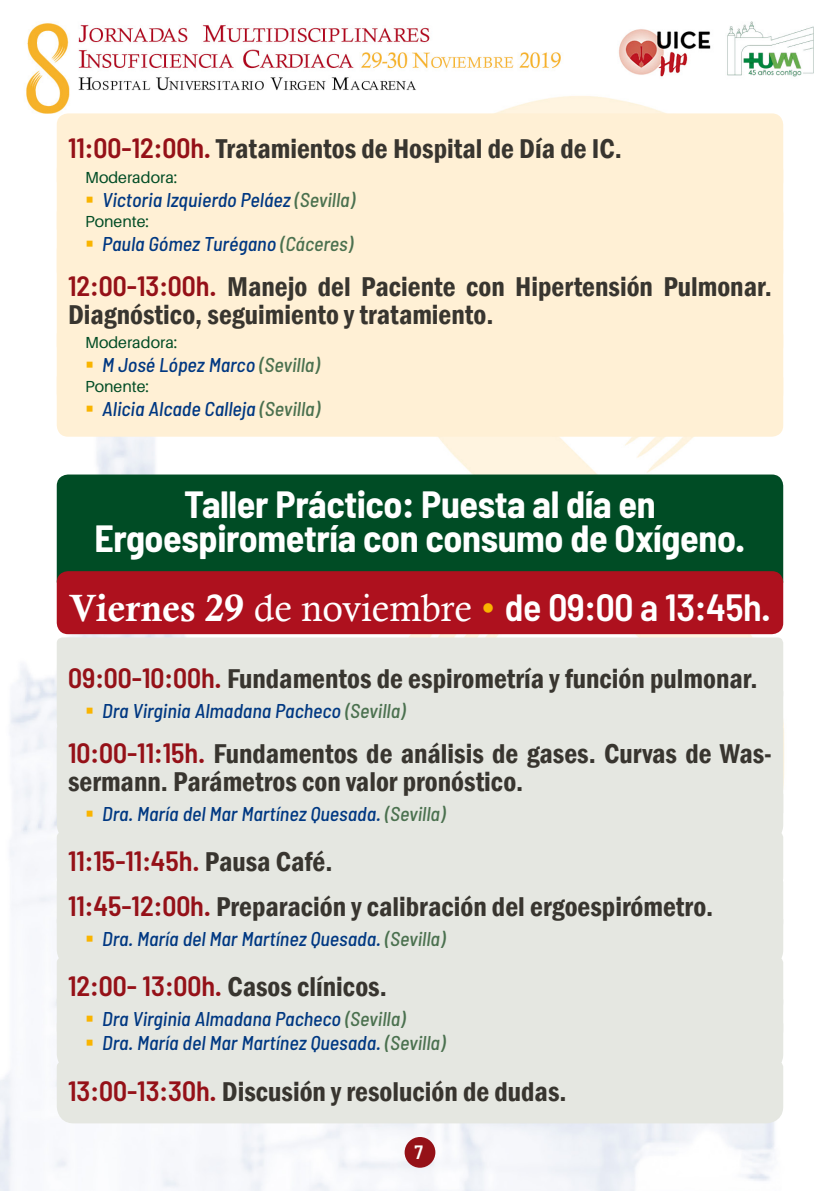
<style>
.page{position:relative;width:840px;height:1191px;background:#fff}
.page>*{position:absolute;margin:0;border:0;box-sizing:border-box;transform-origin:0 0}
.t1{font:700 semi-condensed 38px/34px "Barlow";letter-spacing:-.01em;color:#fff;text-align:center}
.t2{font:600 semi-condensed 38px "Barlow";letter-spacing:-.01em;color:#fff}
.t3{font:600 condensed 28px/28px "Franklin Gothic";color:#38352f}
.t4{font:600 semi-condensed 28px "Barlow";color:#951118}
.t5{font:italic 500 semi-condensed 20px/24px "Barlow";color:#003882}
.t6{font:600 semi-condensed 19.4px "Barlow";color:#fff}
.t7{font:16px "Aileron";color:#004c25}
.s1{font-family:"Barlow";font-stretch:semi-condensed;color:#951118}
.s2{color:#4b714f}
.s3{font-family:"Calis MT Bol";font-weight:400;font-stretch:normal}
.s4{font-family:"Calisto";font-weight:400;font-stretch:normal}
.s5{font-family:"Calisto";font-weight:400;font-stretch:normal;color:#f9b400}
.s6{font-family:"Franklin Gothic";font-stretch:condensed;color:#38352f}
</style>
<div class="page">
<img style="left:0;top:21px;width:814px;height:1170px">
<div style="left:404px;top:1137px;width:31px;height:30px;background:#951118;border-radius:50%"></div>
<div style="left:57px;top:113px;width:725px;height:79px;background:#fff0d5;border-radius:11px"></div>
<div style="left:57px;top:159px;width:725px;height:81px;background:#fff0d5;border-radius:11px"></div>
<div style="left:57px;top:202px;width:725px;height:81px;background:#fff0d5;border-radius:11px"></div>
<div style="left:57px;top:239px;width:725px;height:118px;background:#fff0d5;border-radius:11px"></div>
<div style="left:57px;top:324px;width:725px;height:81px;background:#fff0d5;border-radius:11px"></div>
<div style="left:57px;top:367px;width:725px;height:70px;background:#fff0d5;border-radius:11px"></div>
<div style="left:57px;top:474px;width:725px;height:105px;background:#004c25"></div>
<div style="left:57px;top:571px;width:725px;height:63px;background:#ae111e;border-radius:11px"></div>
<div style="left:57px;top:637px;width:725px;height:49px;background:#e5e7e1"></div>
<div style="left:57px;top:739px;width:725px;height:50px;background:#e5e7e1"></div>
<div style="left:57px;top:841px;width:725px;height:35px;background:#e5e7e1"></div>
<div style="left:57px;top:876px;width:725px;height:38px;background:#e5e7e1"></div>
<div style="left:57px;top:966px;width:725px;height:28px;background:#e5e7e1"></div>
<div style="left:57px;top:1071px;width:725px;height:52px;background:#e5e7e1"></div>
<div style="left:57px;top:686px;width:725px;height:53px;background:#e5e7e1"></div>
<div style="left:57px;top:789px;width:725px;height:52px;background:#e5e7e1"></div>
<div style="left:57px;top:914px;width:725px;height:52px;background:#e5e7e1"></div>
<div style="left:57px;top:994px;width:725px;height:77px;background:#e5e7e1"></div>
<p class="t3" style="left:68px;top:135px;width:555px"><span class="s1">11:00-12:00h.</span> Tratamientos de Hospital de Día de IC.</p>
<p class="t7" style="left:85px;top:169px;width:94px">Moderadora:</p>
<p class="t5" style="left:102px;top:188px;width:254px">Victoria Izquierdo Peláez <span class="s2">(Sevilla)</span></p>
<p class="t7" style="left:85px;top:212px;width:65px">Ponente:</p>
<p class="t5" style="left:102px;top:231px;width:252px">Paula Gómez Turégano <span class="s2">(Cáceres)</span></p>
<p class="t3" style="left:68px;top:272px;width:704px"><span class="s1">12:00-13:00h.</span> Manejo del Paciente con Hipertensión Pulmonar.<br>Diagnóstico, seguimiento y tratamiento.</p>
<p class="t7" style="left:85px;top:334px;width:94px">Moderadora:</p>
<p class="t5" style="left:102px;top:353px;width:219px">M José López Marco <span class="s2">(Sevilla)</span></p>
<p class="t7" style="left:85px;top:377px;width:65px">Ponente:</p>
<p class="t5" style="left:102px;top:396px;width:219px">Alicia Alcade Calleja <span class="s2">(Sevilla)</span></p>
<h1 class="t1" style="left:94px;top:487px;width:652px">Taller Práctico: Puesta al día en<br>Ergoespirometría con consumo de Oxígeno.</h1>
<h1 class="t2" style="left:69px;top:583px;width:702px"><span class="s3">Viernes 29</span> <span class="s4">de noviembre</span> <span class="s5">•</span> de 09:00 a 13:45h.</h1>
<p class="t3" style="left:68px;top:664px;width:690px"><span class="s1">09:00-10:00h.</span> Fundamentos de espirometría y función pulmonar.</p>
<p class="t5" style="left:102px;top:698px;width:305px">Dra Virginia Almadana Pacheco <span class="s2">(Sevilla)</span></p>
<p class="t3" style="left:68px;top:739px;width:704px"><span class="s1">10:00-11:15h.</span> Fundamentos de análisis de gases. Curvas de Was&shy;sermann. Parámetros con valor pronóstico.</p>
<p class="t5" style="left:102px;top:801px;width:344px">Dra. María del Mar Martínez Quesada. <span class="s2">(Sevilla)</span></p>
<p class="t4" style="left:68px;top:843px;width:266px">11:15-11:45h. <span class="s6">Pausa Café.</span></p>
<p class="t3" style="left:68px;top:892px;width:646px"><span class="s1">11:45-12:00h.</span> Preparación y calibración del ergoespirómetro.</p>
<p class="t5" style="left:102px;top:926px;width:344px">Dra. María del Mar Martínez Quesada. <span class="s2">(Sevilla)</span></p>
<p class="t3" style="left:68px;top:972px;width:320px"><span class="s1">12:00- 13:00h.</span> Casos clínicos.</p>
<p class="t5" style="left:102px;top:1006px;width:344px">Dra Virginia Almadana Pacheco <span class="s2">(Sevilla)<br></span>Dra. María del Mar Martínez Quesada. <span class="s2">(Sevilla)</span></p>
<p class="t3" style="left:68px;top:1077px;width:499px"><span class="s1">13:00-13:30h.</span> Discusión y resolución de dudas.</p>
<p class="t6" style="left:414px;top:1139px;width:10px">7</p>
</div>
